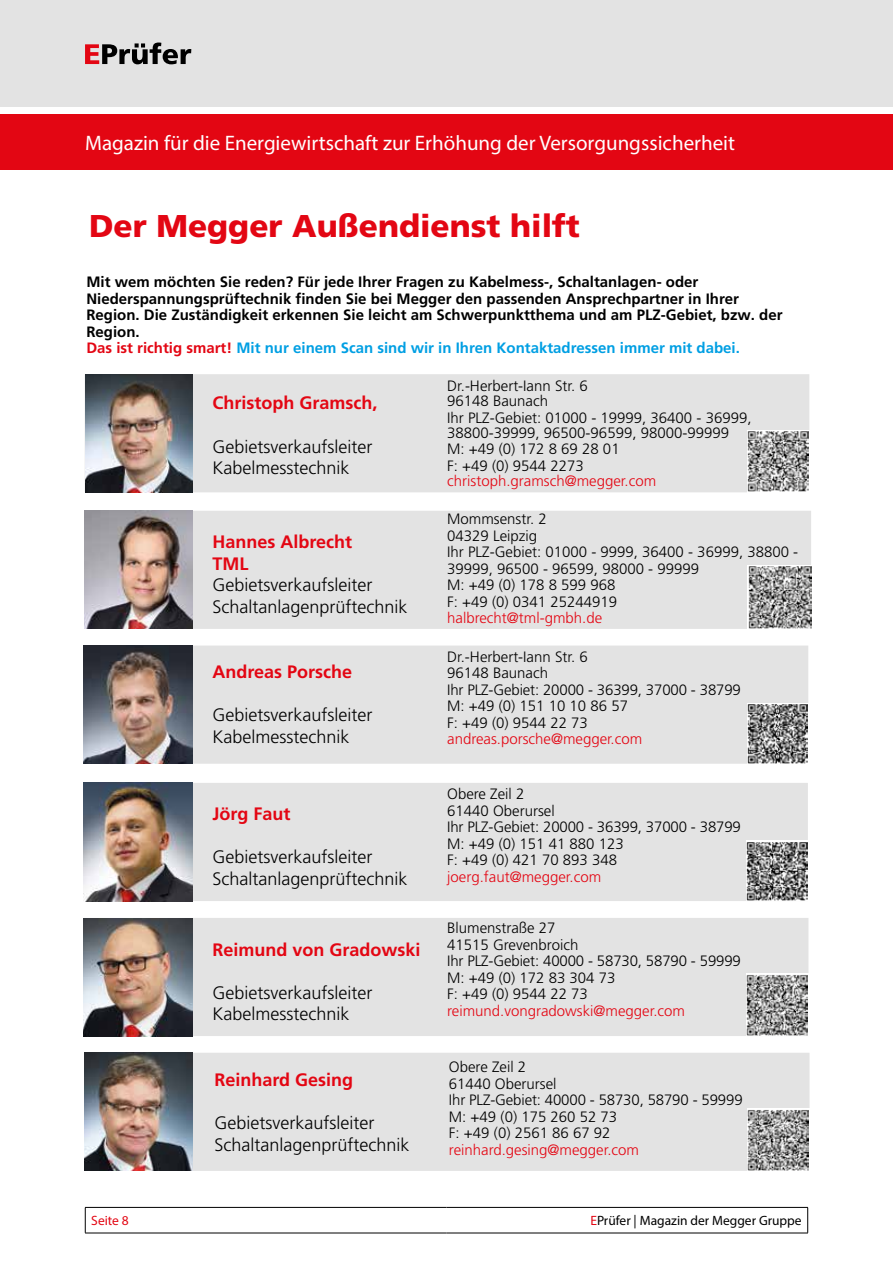
<style>
.page{position:relative;width:893px;height:1263px;background:#fff}
.page>*{position:absolute;margin:0;border:0;box-sizing:border-box;transform-origin:0 0}
.t1{font:900 31.5px "Frutiger LT Pro";color:#e30613}
.t2{font:21px "Myriad Pro";color:#fff}
.t3{font:300 18px/21.6px "Frutiger LT Pro";color:#000}
.t4{font:700 18px/21.6px "Frutiger LT Pro";color:#e30613}
.t5{font:300 15px/16.5px "Frutiger LT Pro";color:#000}
.t6{font:700 15px/16.5px "Frutiger LT Pro";color:#000}
.t7{font:300 15px "Frutiger LT Pro";color:#e30613}
.t8{font:13.5px "Myriad Pro";color:#000}
.t9{font:13.5px "Myriad Pro";color:#e30613}
.s1{color:#e30613}
.s2{color:#009fe3}
</style>
<div class="page">
<div style="left:84px;top:918px;width:724px;height:118px;background:#e3e3e3"></div>
<div style="left:85px;top:1053px;width:724px;height:118px;background:#e3e3e3"></div>
<div style="left:83px;top:783px;width:725px;height:118px;background:#e3e3e3"></div>
<div style="left:84px;top:645px;width:724px;height:119px;background:#e3e3e3;border:2px solid #e3e3e3"></div>
<div style="left:86px;top:511px;width:725px;height:118px;background:#e3e3e3"></div>
<div style="left:85px;top:374px;width:724px;height:118px;background:#e3e3e3"></div>
<div style="left:0;top:0;width:893px;height:106px;background:#e3e3e3"></div>
<svg style="left:85px;top:43px;width:106px;height:21px"></svg>
<div style="left:0;top:115px;width:893px;height:55px;background:#e30613"></div>
<hr style="left:85px;top:1207px;width:361px;height:1px;background:#000">
<svg style="left:85px;top:1207px;width:1px;height:26px"></svg>
<hr style="left:446px;top:1207px;width:362px;height:1px;background:#000">
<svg style="left:807px;top:1207px;width:1px;height:26px"></svg>
<hr style="left:85px;top:1233px;width:361px;height:1px;background:#000">
<hr style="left:446px;top:1233px;width:362px;height:1px;background:#000">
<img style="left:85px;top:374px;width:107px;height:118px">
<img style="left:85px;top:511px;width:107px;height:118px">
<img style="left:84px;top:782px;width:108px;height:119px">
<img style="left:83px;top:918px;width:109px;height:118px">
<img style="left:84px;top:645px;width:108px;height:119px">
<img style="left:84px;top:1053px;width:108px;height:118px">
<img style="left:747px;top:430px;width:62px;height:61px">
<svg style="left:747px;top:564px;width:65px;height:65px"></svg>
<img style="left:748px;top:565px;width:63px;height:64px">
<svg style="left:747px;top:703px;width:61px;height:61px"></svg>
<img style="left:747px;top:704px;width:61px;height:59px">
<img style="left:746px;top:975px;width:62px;height:61px">
<svg style="left:747px;top:1108px;width:62px;height:63px"></svg>
<img style="left:748px;top:1109px;width:61px;height:62px">
<svg style="left:746px;top:840px;width:62px;height:61px"></svg>
<img style="left:747px;top:841px;width:60px;height:60px">
<h2 class="t2" style="left:85px;top:130px;width:652px">Magazin für die Energiewirtschaft zur Erhöhung der Versorgungssicherheit</h2>
<h1 class="t1" style="left:89px;top:207px;width:492px">Der Megger Außendienst hilft</h1>
<p class="t6" style="left:86px;top:274px;width:698px">Mit wem möchten Sie reden? Für jede Ihrer Fragen zu Kabelmess-, Schaltanlagen- oder Niederspannungsprüftechnik finden Sie bei Megger den passenden Ansprechpartner in Ihrer Region. Die Zuständigkeit erkennen Sie leicht am Schwerpunktthema und am PLZ-Gebiet, bzw. der Region.<br><span class="s1">Das ist richtig smart!</span> <span class="s2">Mit nur einem Scan sind wir in Ihren Kontaktadressen immer mit dabei.</span></p>
<p class="t4" style="left:213px;top:392px;width:166px">Christoph Gramsch,</p>
<p class="t3" style="left:213px;top:436px;width:161px">Gebietsverkaufsleiter<br>Kabelmesstechnik</p>
<p class="t4" style="left:213px;top:531px;width:141px">Hannes Albrecht<br>TML</p>
<p class="t3" style="left:213px;top:574px;width:197px">Gebietsverkaufsleiter<br>Schaltanlagenprüftechnik</p>
<p class="t4" style="left:213px;top:661px;width:141px">Andreas Porsche</p>
<p class="t3" style="left:213px;top:704px;width:161px">Gebietsverkaufsleiter<br>Kabelmesstechnik</p>
<p class="t4" style="left:213px;top:803px;width:80px">Jörg Faut</p>
<p class="t3" style="left:213px;top:846px;width:197px">Gebietsverkaufsleiter<br>Schaltanlagenprüftechnik</p>
<p class="t4" style="left:213px;top:939px;width:210px">Reimund von Gradowski</p>
<p class="t3" style="left:213px;top:982px;width:161px;line-height:21px">Gebietsverkaufsleiter<br>Kabelmesstechnik</p>
<p class="t4" style="left:214px;top:1069px;width:140px">Reinhard Gesing</p>
<p class="t3" style="left:214px;top:1112px;width:197px">Gebietsverkaufsleiter<br>Schaltanlagenprüftechnik</p>
<p class="t5" style="left:447px;top:379px;width:142px;line-height:15px">Dr.-Herbert-Iann Str. 6<br>96148 Baunach</p>
<p class="t5" style="left:447px;top:410px;width:306px;line-height:15px">Ihr PLZ-Gebiet: 01000 - 19999, 36400 - 36999,<br>38800-39999, 96500-96599, 98000-99999</p>
<p class="t5" style="left:447px;top:441px;width:174px">M: +49 (0) 172 8 69 28 01<br>F: +49 (0) 9544 2273</p>
<p class="t7" style="left:447px;top:472px;width:210px">christoph.gramsch@megger.com</p>
<p class="t5" style="left:447px;top:511px;width:352px">Mommsenstr. 2<br>04329 Leipzig<br>Ihr PLZ-Gebiet: 01000 - 9999, 36400 - 36999, 38800 -<br>39999, 96500 - 96599, 98000 - 99999<br>M: +49 (0) 178 8 599 968<br>F: +49 (0) 0341 25244919</p>
<p class="t7" style="left:447px;top:609px;width:157px">halbrecht@tml-gmbh.de</p>
<p class="t5" style="left:447px;top:648px;width:295px">Dr.-Herbert-Iann Str. 6<br>96148 Baunach<br>Ihr PLZ-Gebiet: 20000 - 36399, 37000 - 38799<br>M: +49 (0) 151 10 10 86 57<br>F: +49 (0) 9544 22 73</p>
<p class="t7" style="left:447px;top:730px;width:197px">andreas.porsche@megger.com</p>
<p class="t5" style="left:447px;top:786px;width:295px">Obere Zeil 2<br>61440 Oberursel<br>Ihr PLZ-Gebiet: 20000 - 36399, 37000 - 38799<br>M: +49 (0) 151 41 880 123<br>F: +49 (0) 421 70 893 348</p>
<p class="t7" style="left:447px;top:868px;width:155px">joerg.faut@megger.com</p>
<p class="t5" style="left:447px;top:920px;width:295px">Blumenstraße 27<br>41515 Grevenbroich<br>Ihr PLZ-Gebiet: 40000 - 58730, 58790 - 59999<br>M: +49 (0) 172 83 304 73<br>F: +49 (0) 9544 22 73</p>
<p class="t7" style="left:447px;top:1002px;width:239px">reimund.vongradowski@megger.com</p>
<p class="t5" style="left:449px;top:1059px;width:295px">Obere Zeil 2<br>61440 Oberursel<br>Ihr PLZ-Gebiet: 40000 - 58730, 58790 - 59999<br>M: +49 (0) 175 260 52 73<br>F: +49 (0) 2561 86 67 92</p>
<p class="t7" style="left:449px;top:1140px;width:192px">reinhard.gesing@megger.com</p>
<p class="t9" style="left:91px;top:1212px;width:39px">Seite 8</p>
<p class="t8" style="left:590px;top:1212px;width:213px"><span class="s1">E</span>Prüfer | Magazin der Megger Gruppe</p>
</div>
